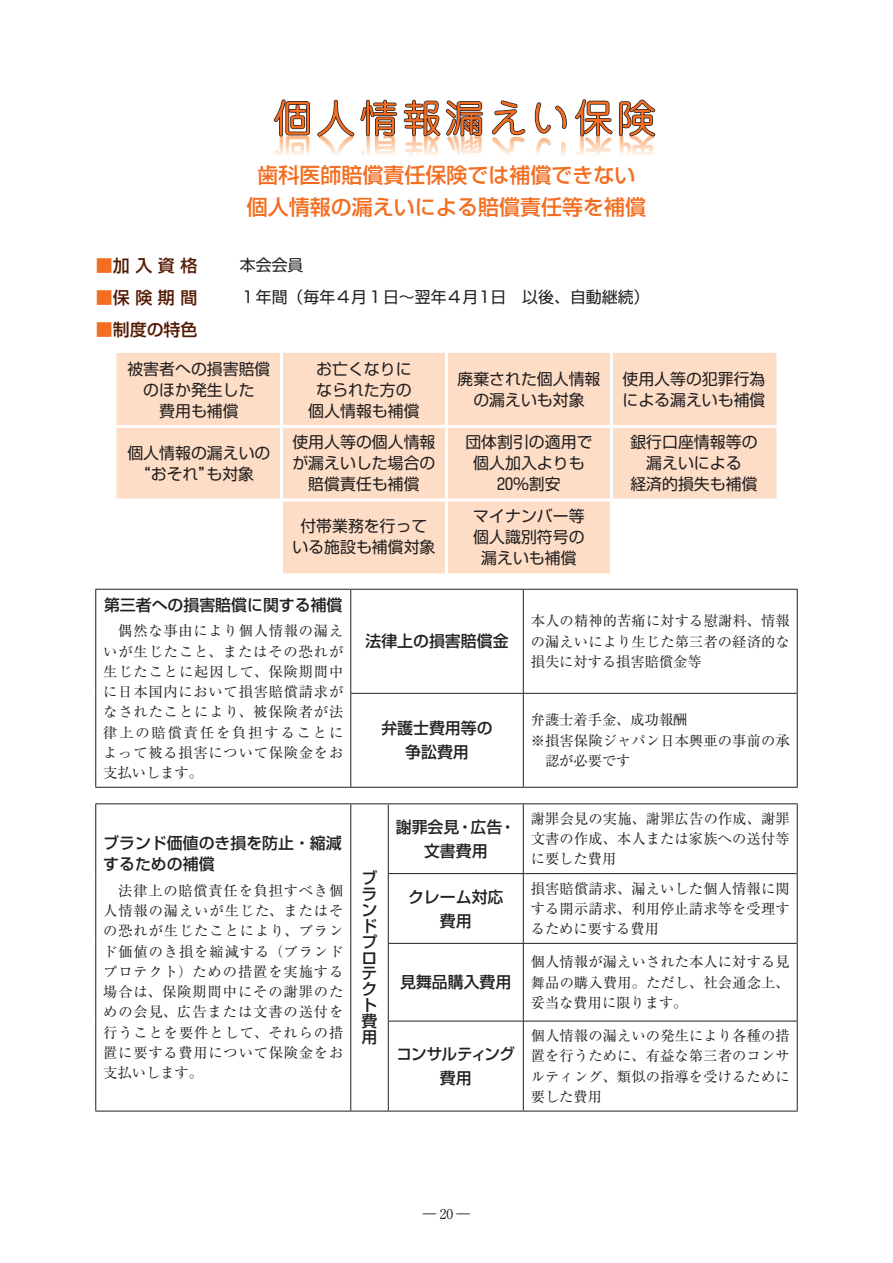
<style>
.page{position:relative;width:893px;height:1263px;background:#fff}
.page>*{position:absolute;margin:0;border:0;box-sizing:border-box;transform-origin:0 0}
.t1{font:500 21px/32px "Shin Go Pro";color:#f36e21;text-align:center}
.t2{font:500 16.95px "Shin Go Pro";color:#531800}
.t3{font:15.9px/21px "Soft Go Std";color:#231f20;text-align:center}
.t4{font:500 15.9px/15.9px "Shin Go Pro";color:#231f20;text-align:center}
.t5{font:15.9px "Shin Go Pro";color:#231f20}
.t6{font:500 15.9px/24px "Shin Go Pro";letter-spacing:-.045em;color:#231f20;text-align:center}
.t7{font:14.25px/20.2px "Ryumin Pro";letter-spacing:.01em;color:#231f20;text-align:justify}
.t8{font:13.5px "Ryumin Pro";color:#231f20}
.s1{font-weight:400;color:#f36e21}
.s2{color:#231f20}
.s3{font-weight:400;font-size:15.9px;color:#231f20}
.s4{font-size:16.95px;color:#f36e21}
.s5{font-weight:500;font-size:16.95px;color:#531800}
.s6{font-weight:500;font-size:16.95px}
</style>
<div class="page">
<svg style="left:273px;top:99px;width:383px;height:56px"></svg>
<svg style="left:116px;top:353px;width:660px;height:220px;fill:#fdddc6"></svg>
<hr style="left:280px;top:353px;width:3px;height:72px;background:#fff">
<hr style="left:445px;top:353px;width:3px;height:72px;background:#fff">
<hr style="left:610px;top:353px;width:3px;height:72px;background:#fff">
<hr style="left:116px;top:425px;width:165px;height:3px;background:#fff">
<hr style="left:281px;top:425px;width:165px;height:3px;background:#fff">
<hr style="left:280px;top:428px;width:3px;height:70px;background:#fff">
<hr style="left:446px;top:425px;width:165px;height:3px;background:#fff">
<hr style="left:445px;top:428px;width:3px;height:70px;background:#fff">
<hr style="left:611px;top:425px;width:165px;height:3px;background:#fff">
<hr style="left:610px;top:428px;width:3px;height:70px;background:#fff">
<hr style="left:116px;top:498px;width:165px;height:3px;background:#fff">
<hr style="left:281px;top:498px;width:165px;height:3px;background:#fff">
<hr style="left:280px;top:501px;width:3px;height:72px;background:#fff">
<hr style="left:446px;top:498px;width:165px;height:3px;background:#fff">
<hr style="left:445px;top:501px;width:3px;height:72px;background:#fff">
<hr style="left:611px;top:498px;width:165px;height:3px;background:#fff">
<hr style="left:610px;top:501px;width:3px;height:72px;background:#fff">
<hr style="left:351px;top:590px;width:1px;height:103px;background:#231f20">
<hr style="left:351px;top:693px;width:1px;height:94px;background:#231f20">
<hr style="left:523px;top:590px;width:1px;height:103px;background:#231f20">
<hr style="left:351px;top:693px;width:172px;height:1px;background:#231f20">
<hr style="left:523px;top:693px;width:274px;height:1px;background:#231f20">
<hr style="left:523px;top:693px;width:1px;height:94px;background:#231f20">
<hr style="left:95px;top:589px;width:256px;height:1px;background:#231f20">
<hr style="left:95px;top:590px;width:1px;height:103px;background:#231f20">
<hr style="left:95px;top:693px;width:1px;height:94px;background:#231f20">
<hr style="left:95px;top:787px;width:256px;height:1px;background:#231f20">
<hr style="left:351px;top:589px;width:172px;height:1px;background:#231f20">
<hr style="left:523px;top:589px;width:275px;height:1px;background:#231f20">
<hr style="left:797px;top:590px;width:1px;height:103px;background:#231f20">
<hr style="left:797px;top:693px;width:1px;height:94px;background:#231f20">
<hr style="left:351px;top:787px;width:172px;height:1px;background:#231f20">
<hr style="left:523px;top:787px;width:275px;height:1px;background:#231f20">
<hr style="left:95px;top:803px;width:256px;height:1px;background:#231f20">
<hr style="left:95px;top:804px;width:1px;height:69px;background:#231f20">
<hr style="left:351px;top:803px;width:37px;height:1px;background:#231f20">
<hr style="left:95px;top:873px;width:1px;height:70px;background:#231f20">
<hr style="left:95px;top:943px;width:1px;height:78px;background:#231f20">
<hr style="left:95px;top:1021px;width:1px;height:90px;background:#231f20">
<hr style="left:95px;top:1111px;width:256px;height:1px;background:#231f20">
<hr style="left:351px;top:1111px;width:37px;height:1px;background:#231f20">
<hr style="left:388px;top:803px;width:135px;height:1px;background:#231f20">
<hr style="left:523px;top:803px;width:275px;height:1px;background:#231f20">
<hr style="left:797px;top:804px;width:1px;height:69px;background:#231f20">
<hr style="left:797px;top:873px;width:1px;height:70px;background:#231f20">
<hr style="left:797px;top:943px;width:1px;height:78px;background:#231f20">
<hr style="left:797px;top:1021px;width:1px;height:90px;background:#231f20">
<hr style="left:388px;top:1111px;width:135px;height:1px;background:#231f20">
<hr style="left:523px;top:1111px;width:275px;height:1px;background:#231f20">
<hr style="left:351px;top:804px;width:1px;height:69px;background:#231f20">
<hr style="left:351px;top:873px;width:1px;height:70px;background:#231f20">
<hr style="left:351px;top:943px;width:1px;height:78px;background:#231f20">
<hr style="left:351px;top:1021px;width:1px;height:90px;background:#231f20">
<hr style="left:388px;top:804px;width:1px;height:69px;background:#231f20">
<hr style="left:523px;top:804px;width:1px;height:69px;background:#231f20">
<hr style="left:388px;top:873px;width:135px;height:1px;background:#231f20">
<hr style="left:388px;top:874px;width:1px;height:69px;background:#231f20">
<hr style="left:523px;top:873px;width:274px;height:1px;background:#231f20">
<hr style="left:523px;top:874px;width:1px;height:69px;background:#231f20">
<hr style="left:388px;top:943px;width:135px;height:1px;background:#231f20">
<hr style="left:388px;top:943px;width:1px;height:78px;background:#231f20">
<hr style="left:523px;top:943px;width:274px;height:1px;background:#231f20">
<hr style="left:523px;top:943px;width:1px;height:78px;background:#231f20">
<hr style="left:388px;top:1021px;width:135px;height:1px;background:#231f20">
<hr style="left:388px;top:1021px;width:1px;height:90px;background:#231f20">
<hr style="left:523px;top:1021px;width:274px;height:1px;background:#231f20">
<hr style="left:523px;top:1021px;width:1px;height:90px;background:#231f20">
<h1 class="t1" style="left:247px;top:157px;width:401px">歯科医師賠償責任保険では補償できない個人情報の漏えいによる賠償責任等を補償</h1>
<p class="t2" style="left:96px;top:251px;width:209px"><span class="s1">■</span>加入資格<span class="s2">　　</span> <span class="s3">本会会員</span></p>
<p class="t5" style="left:96px;top:284px;width:555px"><span class="s4">■</span><span class="s5">保険期間</span><span class="s6">　　</span> １年間（毎年４月１日～翌年４月1日　以後、自動継続）</p>
<p class="t2" style="left:96px;top:315px;width:103px"><span class="s1">■</span>制度の特色</p>
<p class="t3" style="left:127px;top:357px;width:145px">被害者への損害賠償のほか発生した<br>費用も補償</p>
<p class="t3" style="left:308px;top:357px;width:113px">お亡くなりになられた方の個人情報も補償</p>
<p class="t3" style="left:457px;top:367px;width:145px">廃棄された個人情報の漏えいも対象</p>
<p class="t3" style="left:622px;top:367px;width:145px;text-align:left">使用人等の犯罪行為による漏えいも補償</p>
<p class="t3" style="left:127px;top:441px;width:145px">個人情報の漏えいの“おそれ”も対象</p>
<p class="t3" style="left:292px;top:430px;width:145px">使用人等の個人情報が漏えいした場合の賠償責任も補償</p>
<p class="t3" style="left:465px;top:430px;width:129px">団体割引の適用で個人加入よりも<br>20％割安</p>
<p class="t3" style="left:630px;top:430px;width:129px">銀行口座情報等の漏えいによる<br>経済的損失も補償</p>
<p class="t3" style="left:292px;top:514px;width:145px">付帯業務を行っている施設も補償対象</p>
<p class="t3" style="left:473px;top:504px;width:113px">マイナンバー等個人識別符号の漏えいも補償</p>
<p class="t4" style="left:104px;top:595px;width:240px">第三者への損害賠償に関する補償</p>
<p class="t7" style="left:103px;top:620px;width:242px">　偶然な事由により個人情報の漏えいが生じたこと、またはその恐れが生じたことに起因して、保険期間中に日本国内において損害賠償請求がなされたことにより、被保険者が法律上の賠償責任を負担することによって被る損害について保険金をお支払いします。</p>
<p class="t4" style="left:365px;top:631px;width:145px">法律上の損害賠償金</p>
<p class="t7" style="left:531px;top:610px;width:260px">本人の精神的苦痛に対する慰謝料、情報の漏えいにより生じた第三者の経済的な損失に対する損害賠償金等</p>
<p class="t7" style="left:531px;top:709px;width:158px">弁護士着手金、成功報酬</p>
<p class="t7" style="left:531px;top:729px;width:260px">※損害保険ジャパン日本興亜の事前の承</p>
<p class="t7" style="left:545px;top:749px;width:101px">認が必要です　</p>
<p class="t4" style="left:381px;top:714px;width:113px;line-height:24px">弁護士費用等の争訟費用</p>
<p class="t4" style="left:103px;top:831px;width:240px;line-height:21px;text-align:left">ブランド価値のき損を防止・縮減するための補償</p>
<p class="t7" style="left:103px;top:879px;width:242px">　法律上の賠償責任を負担すべき個人情報の漏えいが生じた、またはその恐れが生じたことにより、ブランド価値のき損を縮減する（ブランドプロテクト）ための措置を実施する場合は、保険期間中にその謝罪のための会見、広告または文書の送付を行うことを要件として、それらの措置に要する費用について保険金をお支払いします。</p>
<p class="t4" style="left:362px;top:868px;width:17px;text-align:justify">ブランドプロテクト費用</p>
<p class="t4" style="left:396px;top:813px;width:122px;line-height:24px">謝罪会見・広告・文書費用</p>
<p class="t7" style="left:531px;top:807px;width:260px">謝罪会見の実施、謝罪広告の作成、謝罪文書の作成、本人または家族への送付等に要した費用</p>
<p class="t4" style="left:408px;top:882px;width:97px;line-height:24px">クレーム対応費用</p>
<p class="t7" style="left:531px;top:877px;width:260px">損害賠償請求、漏えいした個人情報に関する開示請求、利用停止請求等を受理するために要する費用</p>
<p class="t4" style="left:400px;top:972px;width:113px">見舞品購入費用</p>
<p class="t7" style="left:531px;top:951px;width:260px">個人情報が漏えいされた本人に対する見舞品の購入費用。ただし、社会通念上、妥当な費用に限ります。</p>
<p class="t6" style="left:396px;top:1040px;width:120px">コンサルティング費用</p>
<p class="t7" style="left:531px;top:1025px;width:260px">個人情報の漏えいの発生により各種の措置を行うために、有益な第三者のコンサルティング、類似の指導を受けるために要した費用</p>
<p class="t8" style="left:423px;top:1204px;width:49px">― 20 ―</p>
</div>
